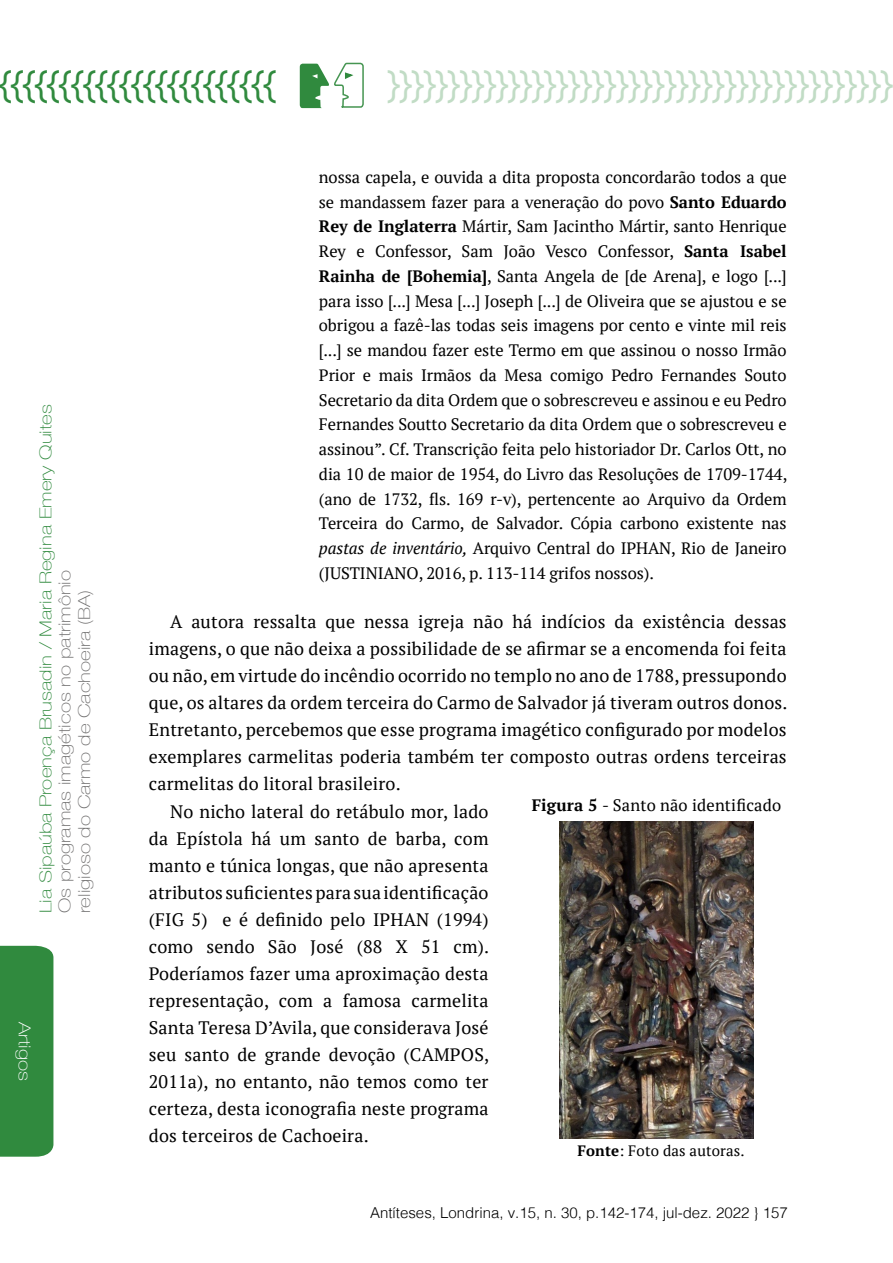
<style>
.page{position:relative;width:893px;height:1263px;background:#fff}
.page>*{position:absolute;margin:0;border:0;box-sizing:border-box;transform-origin:0 0}
.t1{font:36px "Helvetica";color:#c1dcc5}
.t2{font:18px "PT Serif";letter-spacing:.01em;color:#000}
.t3{font:16.5px/24.8px "PT Serif";letter-spacing:-.005em;color:#000;text-align:justify}
.t4{font:100 16.5px/19.8px "Helvetica Neue";color:#706f6f;scale:1.25 1}
.t5{font:100 16.5px "Helvetica Neue";color:#308a3e;scale:1.25 1}
.t6{font:100 16.5px "Helvetica Neue";color:#fff;scale:1.25 1}
.t7{font:300 15px "Helvetica";color:#000}
.t8{font:15px "PT Serif";letter-spacing:.01em;color:#000}
.s1{font-weight:700}
.s2{font-style:italic}
</style>
<div class="page">
<div style="left:0;top:946px;width:53px;height:211px;background:#308a3e"></div>
<svg style="left:300px;top:62px;width:64px;height:46px"></svg>
<img style="left:560px;top:822px;width:194px;height:316px">
<p class="t5" style="left:33px;top:913px;width:408px;rotate:-90deg">Lia Sipaúba Proença Brusadin / Maria Regina Emery Quites</p>
<p class="t4" style="left:54px;top:913px;width:276px;rotate:-90deg">Os programas imagéticos no patrimônio religioso do Carmo de Cachoeira (BA)</p>
<p class="t6" style="left:37px;top:1021px;width:49px;rotate:90deg">Artigos</p>
<h1 class="t1" style="left:387px;top:56px;width:507px">}}}}}}}}}}}}}}}}}}}}}}}}}}}}}}}}}}}}}}}}}}</h1>
<p class="t3" style="left:319px;top:164px;width:470px">nossa capela, e ouvida a dita proposta concordarão todos a que se mandassem fazer para a veneração do povo <span class="s1">Santo Eduardo Rey de Inglaterra</span> Mártir, Sam Jacintho Mártir, santo Henrique Rey e Confessor, Sam João Vesco Confessor, <span class="s1">Santa Isabel Rainha de [Bohemia]</span>, Santa Angela de [de Arena], e logo [...] para isso [...] Mesa [...] Joseph [...] de Oliveira que se ajustou e se obrigou a fazê-las todas seis imagens por cento e vinte mil reis [...] se mandou fazer este Termo em que assinou o nosso Irmão Prior e mais Irmãos da Mesa comigo Pedro Fernandes Souto Secretario da dita Ordem que o sobrescreveu e assinou e eu Pedro Fernandes Soutto Secretario da dita Ordem que o sobrescreveu e assinou”. Cf. Transcrição feita pelo historiador Dr. Carlos Ott, no dia 10 de maior de 1954, do Livro das Resoluções de 1709-1744, (ano de 1732, fls. 169 r-v), pertencente ao Arquivo da Ordem Terceira do Carmo, de Salvador. Cópia carbono existente nas <span class="s2">pastas de inventário,</span> Arquivo Central do IPHAN, Rio de Janeiro (JUSTINIANO, 2016, p. 113-114 grifos nossos).</p>
<p class="t2" style="left:170px;top:610px;width:618px">A autora ressalta que nessa igreja não há indícios da existência dessas</p>
<p class="t2" style="left:149px;top:637px;width:639px">imagens, o que não deixa a possibilidade de se afirmar se a encomenda foi feita</p>
<p class="t2" style="left:149px;top:664px;width:639px">ou não, em virtude do incêndio ocorrido no templo no ano de 1788, pressupondo</p>
<p class="t2" style="left:149px;top:691px;width:640px">que, os altares da ordem terceira do Carmo de Salvador já tiveram outros donos.</p>
<p class="t2" style="left:149px;top:718px;width:639px">Entretanto, percebemos que esse programa imagético configurado por modelos</p>
<p class="t2" style="left:149px;top:745px;width:639px">exemplares carmelitas poderia também ter composto outras ordens terceiras</p>
<p class="t2" style="left:149px;top:772px;width:253px">carmelitas do litoral brasileiro.</p>
<p class="t2" style="left:170px;top:799px;width:320px">No nicho lateral do retábulo mor, lado</p>
<p class="t2" style="left:149px;top:826px;width:341px">da Epístola há um santo de barba, com</p>
<p class="t2" style="left:149px;top:853px;width:341px">manto e túnica longas, que não apresenta</p>
<p class="t2" style="left:149px;top:880px;width:341px">atributos suficientes para sua identificação</p>
<p class="t2" style="left:149px;top:907px;width:341px">(FIG 5) e é definido pelo IPHAN (1994)</p>
<p class="t2" style="left:149px;top:934px;width:342px">como sendo São José (88 X 51 cm).</p>
<p class="t2" style="left:149px;top:961px;width:341px">Poderíamos fazer uma aproximação desta</p>
<p class="t2" style="left:149px;top:988px;width:341px">representação, com a famosa carmelita</p>
<p class="t2" style="left:149px;top:1015px;width:341px">Santa Teresa D’Avila, que considerava José</p>
<p class="t2" style="left:149px;top:1042px;width:342px">seu santo de grande devoção (CAMPOS,</p>
<p class="t2" style="left:149px;top:1069px;width:341px">2011a), no entanto, não temos como ter</p>
<p class="t2" style="left:149px;top:1096px;width:341px">certeza, desta iconografia neste programa</p>
<p class="t2" style="left:149px;top:1123px;width:221px">dos terceiros de Cachoeira.</p>
<p class="t3" style="left:532px;top:793px;width:251px"><span class="s1">Figura 5</span> - Santo não identificado</p>
<p class="t8" style="left:577px;top:1141px;width:169px"><span class="s1">Fonte</span>: Foto das autoras.</p>
<p class="t7" style="left:370px;top:1200px;width:419px">Antíteses, Londrina, v.15, n. 30, p.142-174, jul-dez. 2022 } 157</p>
</div>
